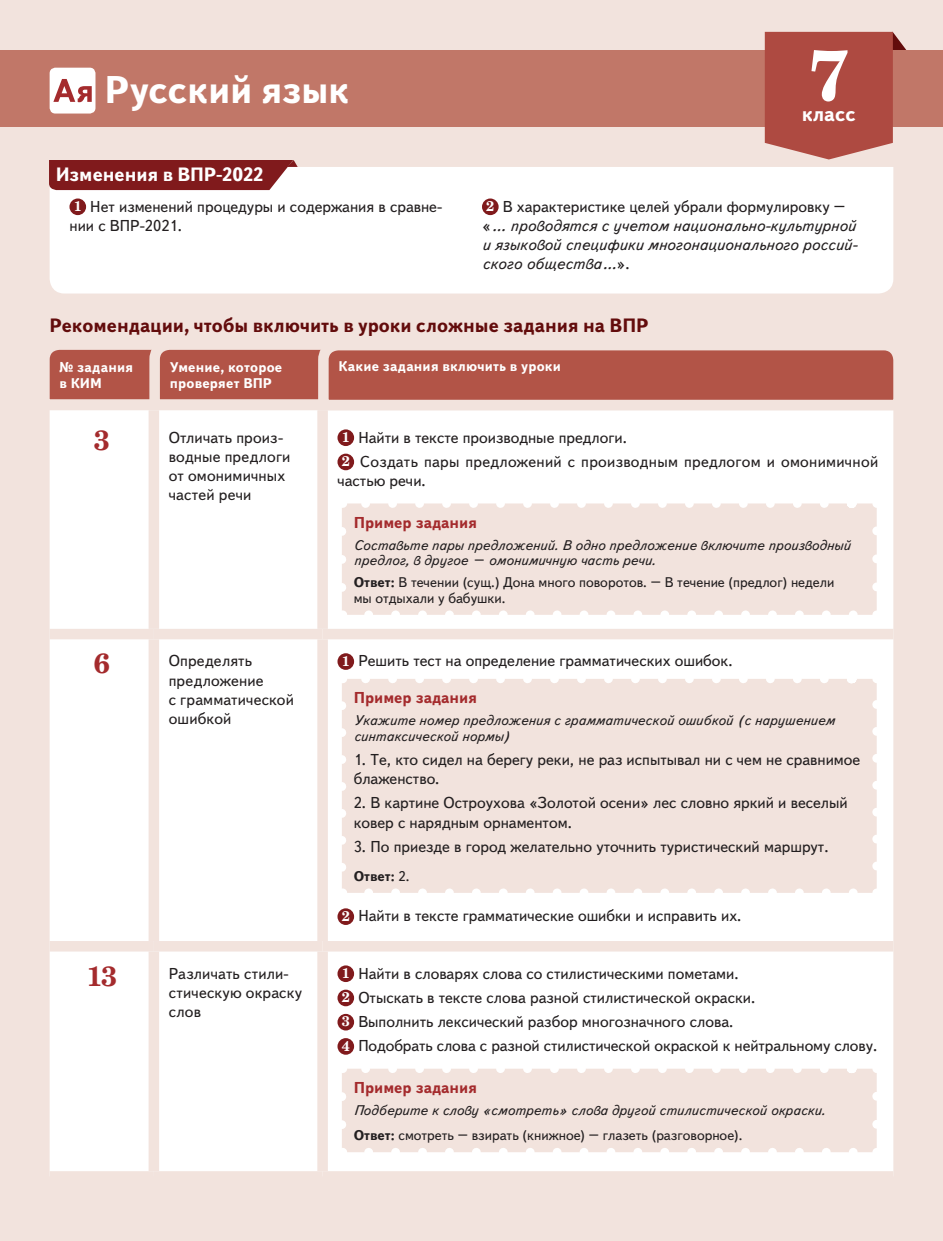
<style>
.page{position:relative;width:943px;height:1241px;background:#fff}
.page>*{position:absolute;margin:0;border:0;box-sizing:border-box;transform-origin:0 0}
.t1{font:700 71.75px "Century Schlbk Cyr";color:#fff}
.t2{font:700 38.5px "Text Book C";letter-spacing:-.015em;color:#fff}
.t3{font:700 28px "Century Schlbk Cyr";color:#a42b2d}
.t4{font:700 20.3px "Text Book C";color:#fff}
.t5{font:700 19.25px "Text Book C";color:#630c0c}
.t6{font:700 19.25px "Text Book C";color:#fff}
.t7{font:15.75px/19.2px "Text Book C";color:#231f20}
.t8{font:italic 15.75px/19.2px "Text Book C";color:#231f20}
.t9{font:15.75px/24.2px "Text Book C";letter-spacing:.02em;color:#231f20}
.t10{font:700 15.75px "Text Book C";color:#a42b2d}
.t11{font:italic 14px/15.8px "Text Book C";color:#231f20}
.t12{font:14px/15.8px "Text Book C";color:#231f20}
.t13{font:700 14px/15.8px "Text Book C";letter-spacing:.015em;color:#fff}
.t14{font:700 14px "Text Book C";color:#231f20}
.s1{font-family:"Century Schlbk Cyr";font-weight:700;font-size:14.17px;color:#fff}
.s2{font-family:"Century Schlbk Cyr";font-weight:700;font-style:normal;font-size:14.17px;color:#fff}
.s3{font-style:normal}
.s4{font-weight:700}
.s5{font-weight:400}
.s6{font-weight:700;font-style:normal}
</style>
<div class="page">
<div style="left:0;top:0;width:943px;height:1240px;background:#f2e3dd"></div>
<div style="left:0;top:50px;width:943px;height:77px;background:#c17768"></div>
<svg style="left:764px;top:32px;width:143px;height:127px;background:#b45a51"></svg>
<div style="left:50px;top:68px;width:45px;height:45px;background:#fff;border-radius:6px"></div>
<svg style="left:53px;top:79px;width:39px;height:23px"></svg>
<div style="left:50px;top:167px;width:843px;height:126px;background:#fff"></div>
<div style="left:69px;top:198px;width:17px;height:17px;background:#801a1c;border-radius:50%"></div>
<div style="left:482px;top:198px;width:16px;height:17px;background:#801a1c;border-radius:50%"></div>
<svg style="left:49px;top:160px;width:249px;height:43px;background:#ab6869"></svg>
<div style="left:50px;top:415px;width:843px;height:755px;background:#fff"></div>
<div style="left:149px;top:410px;width:10px;height:218px;background:#f2e3dd"></div>
<div style="left:317px;top:410px;width:11px;height:218px;background:#f2e3dd"></div>
<div style="left:50px;top:628px;width:104px;height:11px;background:#f2e3dd"></div>
<div style="left:154px;top:628px;width:168px;height:11px;background:#f2e3dd"></div>
<div style="left:149px;top:639px;width:10px;height:301px;background:#f2e3dd"></div>
<div style="left:322px;top:628px;width:571px;height:11px;background:#f2e3dd"></div>
<div style="left:317px;top:639px;width:11px;height:301px;background:#f2e3dd"></div>
<div style="left:50px;top:940px;width:104px;height:11px;background:#f2e3dd"></div>
<div style="left:154px;top:940px;width:168px;height:11px;background:#f2e3dd"></div>
<div style="left:149px;top:951px;width:10px;height:219px;background:#f2e3dd"></div>
<div style="left:322px;top:940px;width:571px;height:11px;background:#f2e3dd"></div>
<div style="left:317px;top:951px;width:11px;height:219px;background:#f2e3dd"></div>
<svg style="left:49px;top:349px;width:264px;height:66px"></svg>
<svg style="left:313px;top:349px;width:581px;height:66px"></svg>
<div style="left:337px;top:429px;width:17px;height:17px;background:#801a1c;border-radius:50%"></div>
<div style="left:337px;top:453px;width:17px;height:17px;background:#801a1c;border-radius:50%"></div>
<svg style="left:342px;top:503px;width:534px;height:111px"></svg>
<svg style="left:355px;top:499px;width:469px;height:9px"></svg>
<svg style="left:337px;top:531px;width:9px;height:70px"></svg>
<svg style="left:368px;top:610px;width:495px;height:9px"></svg>
<svg style="left:872px;top:517px;width:9px;height:70px"></svg>
<svg style="left:851px;top:499px;width:13px;height:9px"></svg>
<div style="left:337px;top:653px;width:17px;height:16px;background:#801a1c;border-radius:50%"></div>
<svg style="left:342px;top:678px;width:534px;height:214px"></svg>
<svg style="left:355px;top:674px;width:469px;height:9px"></svg>
<svg style="left:337px;top:705px;width:9px;height:174px"></svg>
<svg style="left:368px;top:888px;width:495px;height:9px"></svg>
<svg style="left:872px;top:692px;width:9px;height:174px"></svg>
<svg style="left:851px;top:674px;width:13px;height:9px"></svg>
<div style="left:337px;top:908px;width:17px;height:16px;background:#801a1c;border-radius:50%"></div>
<div style="left:337px;top:965px;width:17px;height:16px;background:#801a1c;border-radius:50%"></div>
<div style="left:337px;top:989px;width:17px;height:17px;background:#801a1c;border-radius:50%"></div>
<div style="left:337px;top:1013px;width:17px;height:17px;background:#801a1c;border-radius:50%"></div>
<div style="left:337px;top:1037px;width:17px;height:17px;background:#801a1c;border-radius:50%"></div>
<svg style="left:337px;top:1064px;width:544px;height:92px"></svg>
<h2 class="t2" style="left:104px;top:68px;width:247px">Русский язык</h2>
<p class="t6" style="left:56px;top:163px;width:209px">Изменения в ВПР-2022</p>
<h1 class="t1" style="left:808px;top:30px;width:43px">7</h1>
<p class="t4" style="left:801px;top:103px;width:56px">класс</p>
<p class="t7" style="left:69px;top:197px;width:374px"><span class="s1">1</span> Нет изменений процедуры и содержания в сравне&shy;нии с ВПР-2021.</p>
<p class="t8" style="left:482px;top:197px;width:377px"><span class="s2">2</span> <span class="s3">В характеристике целей убрали формулировку – «</span>… проводятся с учетом национально-культурной и языковой специфики многонационального россий&shy;ского общества…<span class="s3">».</span></p>
<p class="t5" style="left:50px;top:314px;width:600px">Рекомендации, чтобы включить в уроки сложные задания на ВПР</p>
<p class="t13" style="left:60px;top:359px;width:75px">№ задания в КИМ</p>
<p class="t13" style="left:170px;top:359px;width:114px">Умение, которое проверяет ВПР</p>
<p class="t13" style="left:338px;top:358px;width:224px">Какие задания включить в уроки</p>
<h3 class="t3" style="left:94px;top:422px;width:18px">3</h3>
<p class="t7" style="left:169px;top:427px;width:123px">Отличать произ&shy;водные предлоги от омонимичных частей речи</p>
<p class="t9" style="left:342px;top:425px;width:538px"><span class="s1">1</span> Найти в тексте производные предлоги.<br><span class="s1">2</span> Создать пары предложений с производным предлогом и омонимичной</p>
<p class="t7" style="left:337px;top:471px;width:90px">частью речи.</p>
<p class="t10" style="left:354px;top:513px;width:125px">Пример задания</p>
<p class="t11" style="left:354px;top:537px;width:498px">Составьте пары предложений. В одно предложение включите производный предлог, в другое – омонимичную часть речи.</p>
<p class="t12" style="left:354px;top:574px;width:482px"><span class="s4">Ответ:</span> В течении (сущ.) Дона много поворотов. – В течение (предлог) недели мы отдыхали у бабушки.</p>
<h3 class="t3" style="left:94px;top:645px;width:18px">6</h3>
<p class="t7" style="left:169px;top:651px;width:127px">Определять предложение<br>с грамматической ошибкой</p>
<p class="t7" style="left:342px;top:651px;width:392px"><span class="s1">1</span> Решить тест на определение грамматических ошибок.</p>
<p class="t10" style="left:354px;top:688px;width:125px">Пример задания</p>
<p class="t11" style="left:354px;top:712px;width:482px">Укажите номер предложения с грамматической ошибкой (с нарушением синтаксической нормы)</p>
<p class="t7" style="left:354px;top:750px;width:508px">1. Те, кто сидел на берегу реки, не раз испытывал ни с чем не сравнимое блаженство.</p>
<p class="t7" style="left:354px;top:793px;width:495px">2. В картине Остроухова «Золотой осени» лес словно яркий и веселый ковер с нарядным орнаментом.</p>
<p class="t7" style="left:354px;top:836px;width:476px">3. По приезде в город желательно уточнить туристический маршрут.</p>
<p class="t14" style="left:354px;top:868px;width:57px">Ответ: <span class="s5">2.</span></p>
<p class="t7" style="left:342px;top:906px;width:401px"><span class="s1">2</span> Найти в тексте грамматические ошибки и исправить их.</p>
<h3 class="t3" style="left:86px;top:957px;width:32px">13</h3>
<p class="t7" style="left:169px;top:963px;width:135px">Различать стили&shy;стическую окраску слов</p>
<p class="t7" style="left:342px;top:961px;width:537px;line-height:24.2px"><span class="s1">1</span> Найти в словарях слова со стилистическими пометами.<br><span class="s1">2</span> Отыскать в тексте слова разной стилистической окраски.<br><span class="s1">3</span> Выполнить лексический разбор многозначного слова.<br><span class="s1">4</span> Подобрать слова с разной стилистической окраской к нейтральному слову.</p>
<p class="t10" style="left:354px;top:1078px;width:125px">Пример задания</p>
<p class="t11" style="left:354px;top:1096px;width:473px;line-height:25.7px">Подберите к слову «смотреть» слова другой стилистической окраски.<br><span class="s6">Ответ:</span> <span class="s3">смотреть – взирать (книжное) – глазеть (разговорное).</span></p>
</div>
